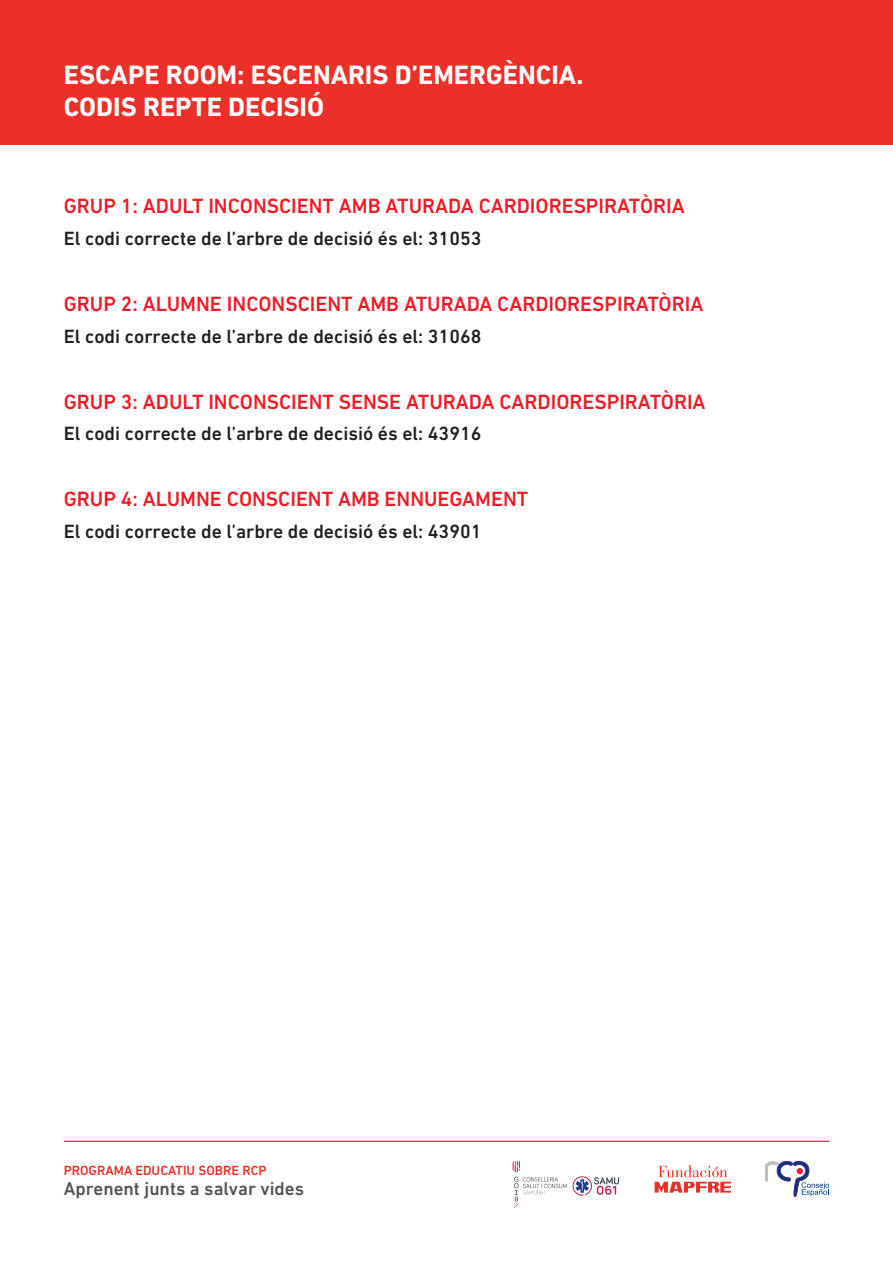
<style>
.page{position:relative;width:893px;height:1263px;background:#fff}
.page>*{position:absolute;margin:0;border:0;box-sizing:border-box;transform-origin:0 0}
.t1{font:700 27px/32.4px "DIN Next LT Pro";color:#fff}
.sub{font:500 21px "DIN Next LT Pro";color:#ee1c26}
.sub-2{font:500 19.5px "DIN Next LT Pro";color:#231f20}
.t2{font:500 18.9px "DIN Next LT Pro";color:#515458}
.t3{font:500 13.5px "DIN Next LT Pro";color:#eb2f29}
</style>
<div class="page">
<div style="left:0;top:0;width:893px;height:145px;background:#eb2f29"></div>
<svg style="left:655px;top:1165px;width:76px;height:27px"></svg>
<svg style="left:765px;top:1161px;width:64px;height:36px"></svg>
<hr style="left:64px;top:1141px;width:765px;height:1px;background:#ef0027">
<img style="left:512px;top:1161px;width:108px;height:47px">
<p class="t1" style="left:64px;top:59px;width:521px">ESCAPE ROOM: ESCENARIS D’EMERGÈNCIA.<br>CODIS REPTE DECISIÓ</p>
<p class="sub" style="left:64px;top:194px;width:622px">GRUP 1: ADULT INCONSCIENT AMB ATURADA CARDIORESPIRATÒRIA</p>
<p class="sub-2" style="left:64px;top:227px;width:419px">El codi correcte de l’arbre de decisió és el: 31053</p>
<p class="sub" style="left:64px;top:292px;width:641px">GRUP 2: ALUMNE INCONSCIENT AMB ATURADA CARDIORESPIRATÒRIA</p>
<p class="sub-2" style="left:64px;top:325px;width:419px">El codi correcte de l’arbre de decisió és el: 31068</p>
<p class="sub" style="left:64px;top:389px;width:643px">GRUP 3: ADULT INCONSCIENT SENSE ATURADA CARDIORESPIRATÒRIA</p>
<p class="sub-2" style="left:64px;top:422px;width:419px">El codi correcte de l’arbre de decisió és el: 43916</p>
<p class="sub" style="left:64px;top:487px;width:466px">GRUP 4: ALUMNE CONSCIENT AMB ENNUEGAMENT</p>
<p class="sub-2" style="left:64px;top:520px;width:419px">El codi correcte de l’arbre de decisió és el: 43901</p>
<p class="t3" style="left:64px;top:1162px;width:204px">PROGRAMA EDUCATIU SOBRE RCP</p>
<p class="t2" style="left:64px;top:1178px;width:242px">Aprenent junts a salvar vides</p>
</div>
